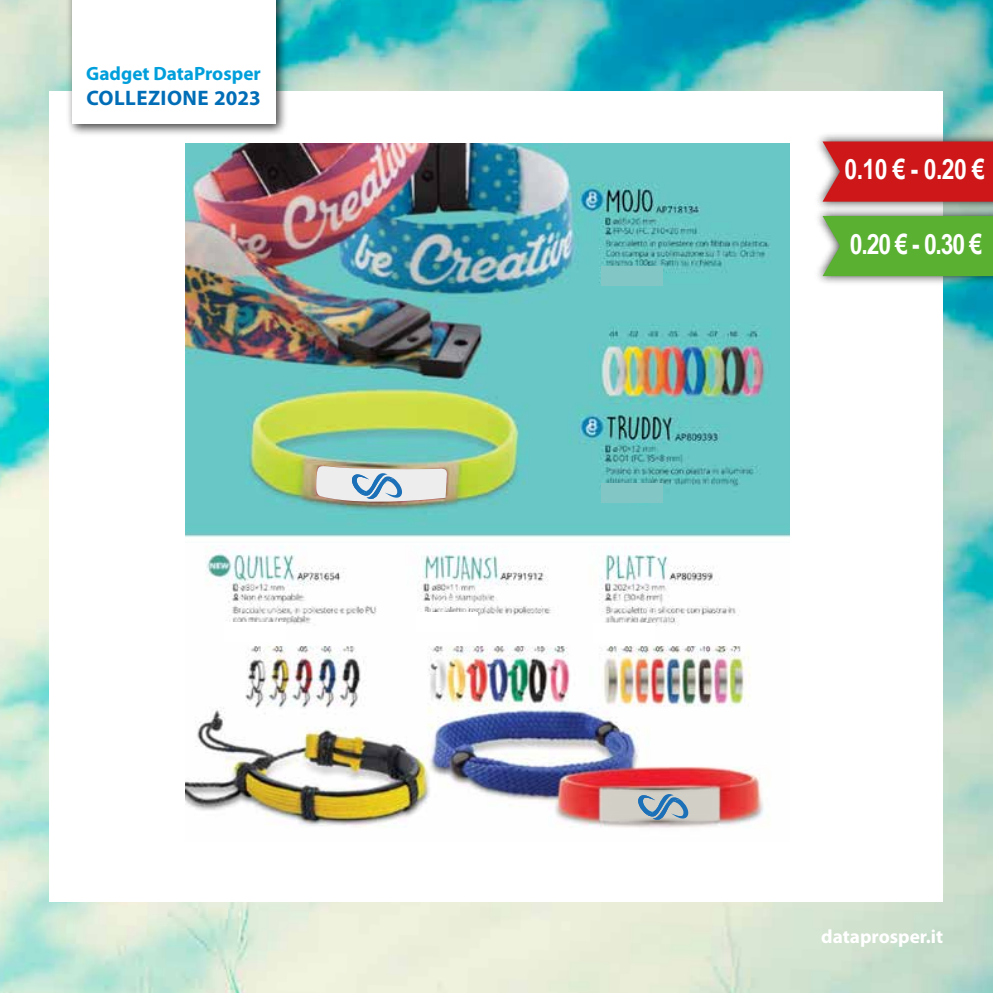
<style>
.page{position:relative;width:993px;height:993px;background:#fff}
.page>*{position:absolute;margin:0;border:0;box-sizing:border-box;transform-origin:0 0}
.t1{font:700 28px "Arial Narrow";letter-spacing:-.03em;color:#fff}
.t2{font:700 21px "Myriad Pro";letter-spacing:.02em;color:#006db7}
.t3{font:700 19.25px "Myriad Pro";color:#009fdb}
.t4{font:700 19.25px "Myriad Pro";color:#fff}
</style>
<div class="page">
<img style="left:0;top:0;width:992px;height:992px">
<div style="left:50px;top:91px;width:893px;height:810px;background:#fff"></div>
<div style="left:66px;top:0;width:222px;height:137px;background:#000;opacity:.75"></div>
<div style="left:72px;top:0;width:203px;height:124px;background:#fff"></div>
<img style="left:185px;top:144px;width:604px;height:684px">
<svg style="left:316px;top:465px;width:131px;height:42px;background:#c2c9c9"></svg>
<div style="left:601px;top:789px;width:117px;height:31px;background:#d3d0c8"></div>
<svg style="left:638px;top:794px;width:50px;height:25px"></svg>
<div style="left:813px;top:132px;width:179px;height:79px;background:#000;opacity:.75"></div>
<svg style="left:822px;top:141px;width:170px;height:60px;background:#cd2325"></svg>
<div style="left:813px;top:206px;width:179px;height:80px;background:#000;opacity:.75"></div>
<div style="left:822px;top:216px;width:170px;height:60px;background:#5ab031"></div>
<div style="left:601px;top:266px;width:61px;height:19px;background:#82c6c5"></div>
<div style="left:601px;top:483px;width:61px;height:20px;background:#82c6c5"></div>
<div style="left:224px;top:622px;width:61px;height:19px;background:#fff"></div>
<div style="left:416px;top:612px;width:61px;height:19px;background:#fff"></div>
<div style="left:593px;top:623px;width:61px;height:19px;background:#fff"></div>
<p class="t3" style="left:86px;top:61px;width:176px">Gadget DataProsper</p>
<p class="t2" style="left:86px;top:84px;width:176px">COLLEZIONE 2023</p>
<p class="t1" style="left:844px;top:148px;width:142px">0.10 € - 0.20 €</p>
<p class="t1" style="left:849px;top:222px;width:134px">0.20 € - 0.30 €</p>
<p class="t4" style="left:821px;top:923px;width:123px">dataprosper.it</p>
</div>
